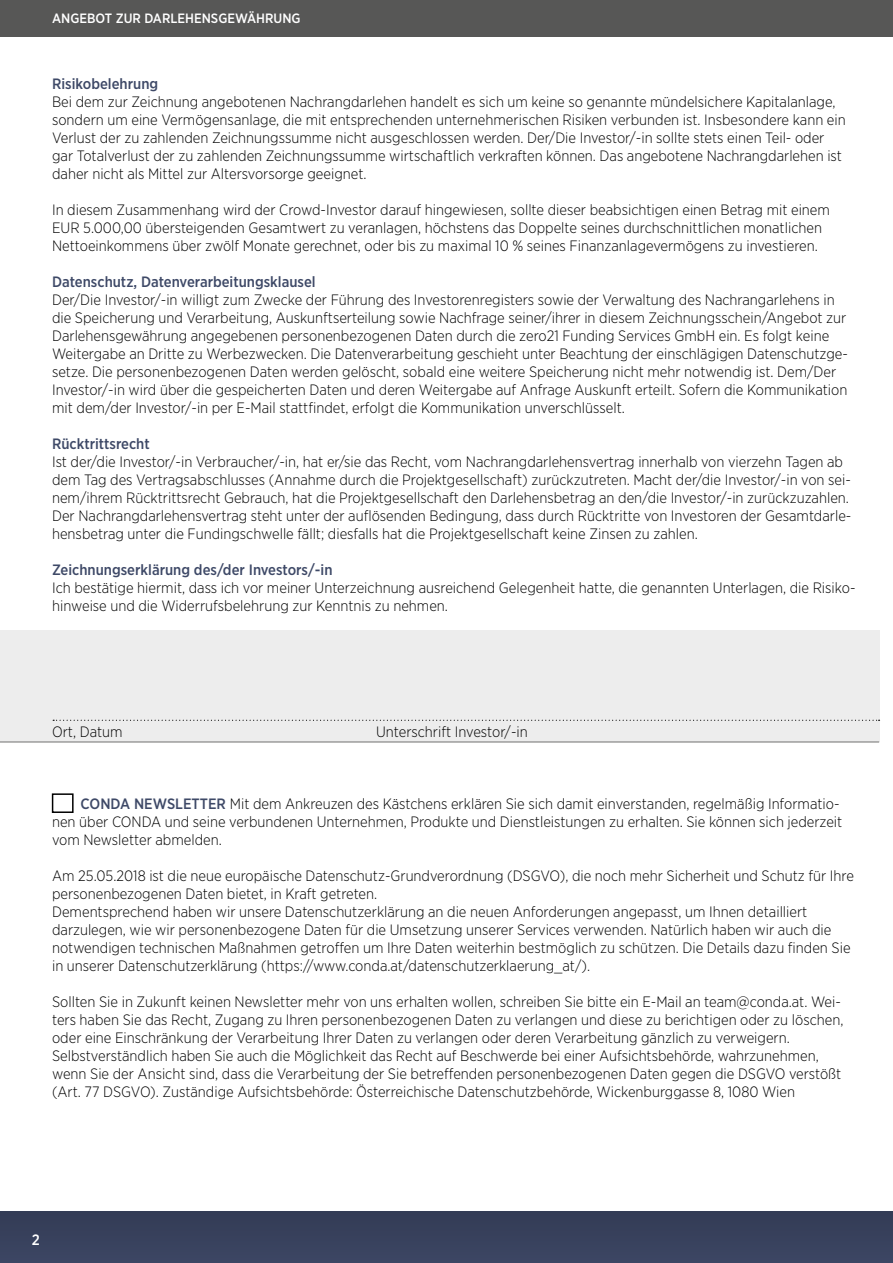
<style>
.page{position:relative;width:893px;height:1263px;background:#fff}
.page>*{position:absolute;margin:0;border:0;box-sizing:border-box;transform-origin:0 0}
.t1{font:300 15px/18px "Gotham Narrow";color:#000}
.t2{font:500 15px "Gotham Narrow";color:#3e4967}
.t3{font:500 15px "Gotham Narrow";color:#fff}
.t4{font:500 13.5px "Gotham Narrow";color:#fff}
.s1{font-weight:500;color:#3e4967}
</style>
<div class="page">
<div style="left:0;top:630px;width:879px;height:112px;background:#ededed"></div>
<svg style="left:53px;top:720px;width:827px;height:1px"></svg>
<div style="left:0;top:0;width:893px;height:37px;background:#575756"></div>
<div style="left:0;top:1211px;width:893px;height:52px;background:#38415c"></div>
<hr style="left:0;top:741px;width:879px;height:2px;background:#9d9d9c">
<div style="left:52px;top:793px;width:22px;height:20px;background:#fff;border:2px solid #000"></div>
<p class="t4" style="left:52px;top:10px;width:250px">ANGEBOT ZUR DARLEHENSGEWÄHRUNG</p>
<p class="t2" style="left:52px;top:74px;width:108px">Risikobelehrung</p>
<p class="t1" style="left:52px;top:92px;width:795px">Bei dem zur Zeichnung angebotenen Nachrangdarlehen handelt es sich um keine so genannte mündelsichere Kapitalanlage, sondern um eine Vermögensanlage, die mit entsprechenden unternehmerischen Risiken verbunden ist. Insbesondere kann ein Verlust der zu zahlenden Zeichnungssumme nicht ausgeschlossen werden. Der/Die Investor/-in sollte stets einen Teil- oder gar Totalverlust der zu zahlenden Zeichnungssumme wirtschaftlich verkraften können. Das angebotene Nachrangdarlehen ist daher nicht als Mittel zur Altersvorsorge geeignet.</p>
<p class="t1" style="left:52px;top:200px;width:779px">In diesem Zusammenhang wird der Crowd-Investor darauf hingewiesen, sollte dieser beabsichtigen einen Betrag mit einem<br>EUR 5.000,00 übersteigenden Gesamtwert zu veranlagen, höchstens das Doppelte seines durchschnittlichen monatlichen<br>Nettoeinkommens über zwölf Monate gerechnet, oder bis zu maximal 10 % seines Finanzanlagevermögens zu investieren.</p>
<p class="t2" style="left:52px;top:272px;width:265px">Datenschutz, Datenverarbeitungsklausel</p>
<p class="t1" style="left:52px;top:290px;width:797px">Der/Die Investor/-in willigt zum Zwecke der Führung des Investorenregisters sowie der Verwaltung des Nachrangarlehens in die Speicherung und Verarbeitung, Auskunftserteilung sowie Nachfrage seiner/ihrer in diesem Zeichnungsschein/Angebot zur Darlehensgewährung angegebenen personenbezogenen Daten durch die zero21 Funding Services GmbH ein. Es folgt keine Weitergabe an Dritte zu Werbezwecken. Die Datenverarbeitung geschieht unter Beachtung der einschlägigen Datenschutzge&shy;setze. Die personenbezogenen Daten werden gelöscht, sobald eine weitere Speicherung nicht mehr notwendig ist. Dem/Der Investor/-in wird über die gespeicherten Daten und deren Weitergabe auf Anfrage Auskunft erteilt. Sofern die Kommunikation mit dem/der Investor/-in per E-Mail stattfindet, erfolgt die Kommunikation unverschlüsselt.</p>
<p class="t2" style="left:52px;top:434px;width:99px">Rücktrittsrecht</p>
<p class="t1" style="left:52px;top:452px;width:801px">Ist der/die Investor/-in Verbraucher/-in, hat er/sie das Recht, vom Nachrangdarlehensvertrag innerhalb von vierzehn Tagen ab dem Tag des Vertragsabschlusses (Annahme durch die Projektgesellschaft) zurückzutreten. Macht der/die Investor/-in von sei&shy;nem/ihrem Rücktrittsrecht Gebrauch, hat die Projektgesellschaft den Darlehensbetrag an den/die Investor/-in zurückzuzahlen.<br>Der Nachrangdarlehensvertrag steht unter der auflösenden Bedingung, dass durch Rücktritte von Investoren der Gesamtdarle&shy;hensbetrag unter die Fundingschwelle fällt; diesfalls hat die Projektgesellschaft keine Zinsen zu zahlen.</p>
<p class="t2" style="left:52px;top:560px;width:282px">Zeichnungserklärung des/der Investors/-in</p>
<p class="t1" style="left:52px;top:578px;width:805px">Ich bestätige hiermit, dass ich vor meiner Unterzeichnung ausreichend Gelegenheit hatte, die genannten Unterlagen, die Risiko&shy;hinweise und die Widerrufsbelehrung zur Kenntnis zu nehmen.</p>
<p class="t1" style="left:52px;top:722px;width:72px">Ort, Datum</p>
<p class="t1" style="left:376px;top:722px;width:153px">Unterschrift Investor/-in</p>
<p class="t1" style="left:52px;top:794px;width:792px;text-indent:29px"><span class="s1">CONDA NEWSLETTER</span> Mit dem Ankreuzen des Kästchens erklären Sie sich damit einverstanden, regelmäßig Informatio&shy;nen über CONDA und seine verbundenen Unternehmen, Produkte und Dienstleistungen zu erhalten. Sie können sich jederzeit vom Newsletter abmelden.</p>
<p class="t1" style="left:52px;top:866px;width:803px">Am 25.05.2018 ist die neue europäische Datenschutz-Grundverordnung (DSGVO), die noch mehr Sicherheit und Schutz für Ihre personenbezogenen Daten bietet, in Kraft getreten.<br>Dementsprechend haben wir unsere Datenschutzerklärung an die neuen Anforderungen angepasst, um Ihnen detailliert darzulegen, wie wir personenbezogene Daten für die Umsetzung unserer Services verwenden. Natürlich haben wir auch die notwendigen technischen Maßnahmen getroffen um Ihre Daten weiterhin bestmöglich zu schützen. Die Details dazu finden Sie in unserer Datenschutzerklärung (https://www.conda.at/datenschutzerklaerung_at/).</p>
<p class="t1" style="left:52px;top:992px;width:793px">Sollten Sie in Zukunft keinen Newsletter mehr von uns erhalten wollen, schreiben Sie bitte ein E-Mail an team@conda.at. Wei&shy;ters haben Sie das Recht, Zugang zu Ihren personenbezogenen Daten zu verlangen und diese zu berichtigen oder zu löschen, oder eine Einschränkung der Verarbeitung Ihrer Daten zu verlangen oder deren Verarbeitung gänzlich zu verweigern.<br>Selbstverständlich haben Sie auch die Möglichkeit das Recht auf Beschwerde bei einer Aufsichtsbehörde, wahrzunehmen, wenn Sie der Ansicht sind, dass die Verarbeitung der Sie betreffenden personenbezogenen Daten gegen die DSGVO verstößt (Art. 77 DSGVO). Zuständige Aufsichtsbehörde: Österreichische Datenschutzbehörde, Wickenburggasse 8, 1080 Wien</p>
<p class="t3" style="left:32px;top:1230px;width:10px">2</p>
</div>
